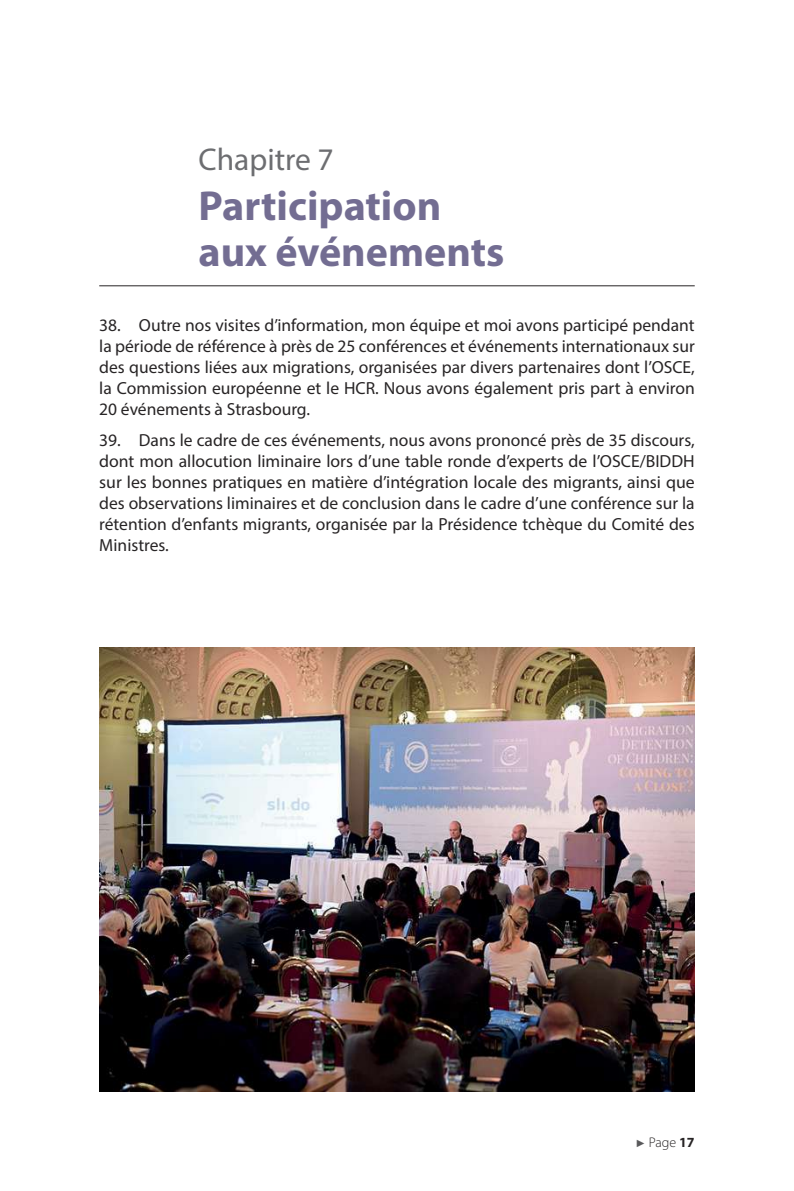
<style>
.page{position:relative;width:794px;height:1191px;background:#fff}
.page>*{position:absolute;margin:0;border:0;box-sizing:border-box;transform-origin:0 0}
.t1{font:700 42px/45.5px "Myriad Pro";color:#736d92}
.t2{font:31.5px "Myriad Pro";color:#6d6e71}
.t3{font:17.5px/21px "Myriad Pro";color:#272425;text-align:justify}
.t4{font:300 14px "Myriad Pro";color:#272425}
.s1{font-family:"Arial";font-weight:400;font-size:10.5px;color:#59595b}
.s2{font-weight:700}
</style>
<div class="page">
<img style="left:99px;top:647px;width:595px;height:444px">
<hr style="left:99px;top:285px;width:595px;height:1px;background:#272425">
<h2 class="t2" style="left:198px;top:147px;width:137px">Chapitre 7</h2>
<h1 class="t1" style="left:198px;top:186px;width:307px">Participation aux événements</h1>
<p class="t3" style="left:99px;top:316px;width:597px">38. Outre nos visites d’information, mon équipe et moi avons participé pendant la période de référence à près de 25 conférences et événements internationaux sur des questions liées aux migrations, organisées par divers partenaires dont l’OSCE, la Commission européenne et le HCR. Nous avons également pris part à environ 20 événements à Strasbourg.</p>
<p class="t3" style="left:99px;top:431px;width:597px">39. Dans le cadre de ces événements, nous avons prononcé près de 35 discours, dont mon allocution liminaire lors d’une table ronde d’experts de l’OSCE/BIDDH sur les bonnes pratiques en matière d’intégration locale des migrants, ainsi que des observations liminaires et de conclusion dans le cadre d’une conférence sur la rétention d’enfants migrants, organisée par la Présidence tchèque du Comité des Ministres.</p>
<p class="t4" style="left:635px;top:1136px;width:61px"><span class="s1">►</span> Page <span class="s2">17</span></p>
</div>
